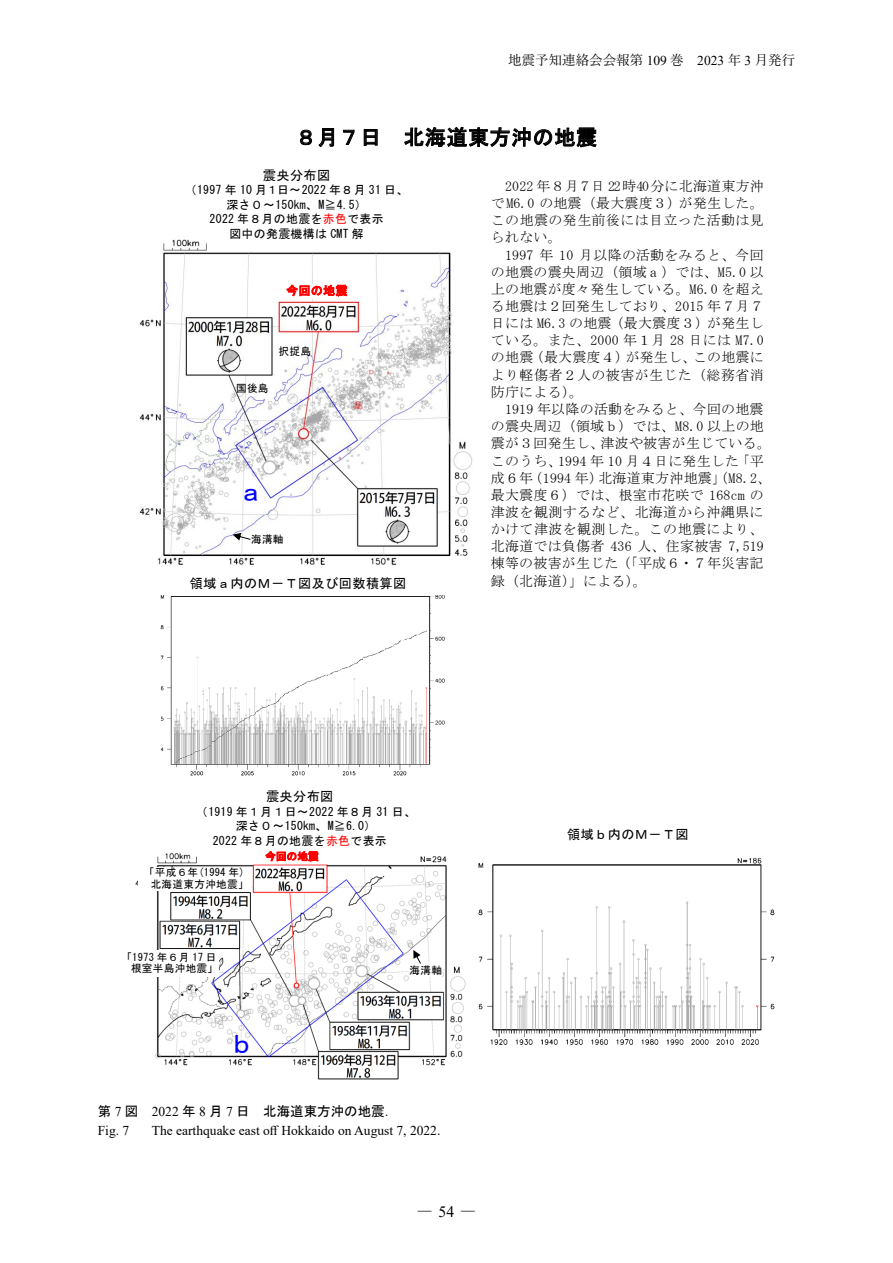
<style>
.page{position:relative;width:893px;height:1263px;background:#fff}
.page>*{position:absolute;margin:0;border:0;box-sizing:border-box;transform-origin:0 0}
.t1{font:26.4px "MS Gothic";color:#00f}
.t2{font:21px "MS Gothic";letter-spacing:.025em;color:#000}
.t3{font:15.75px "Yu Mincho";color:#000}
.t4{font:13.95px/17.1px "MS Mincho";letter-spacing:.02em;color:#000;text-align:justify}
.t5{font:13.5px "Times New Roman";color:#000}
.t6{font:13.5px "Yu Mincho";color:#000}
.t7{font:13.5px "MS Gothic";color:#000}
.t8{font:13.2px "MS Gothic";letter-spacing:.035em;color:#000}
.t9{font:11.85px/14.5px "MS Gothic";letter-spacing:.025em;color:#000;text-align:center}
.t10{font:11.85px "MS Gothic";letter-spacing:.04em;color:#f00}
.t11{font:10.65px/11.2px "MS Gothic";letter-spacing:.03em;color:#000;text-align:right}
.t12{font:10.65px "MS Gothic";letter-spacing:.005em;color:#f00}
.s1{font-family:"Times New Roman"}
.s2{color:#f00}
</style>
<div class="page">
<img style="left:478px;top:858px;width:297px;height:187px">
<img style="left:160px;top:595px;width:285px;height:181px">
<img style="left:139px;top:239px;width:333px;height:326px">
<img style="left:135px;top:853px;width:331px;height:227px">
<div style="left:280px;top:284px;width:74px;height:15px;background:#fff"></div>
<img style="left:135px;top:950px;width:83px;height:26px">
<div style="left:138px;top:867px;width:113px;height:23px;background:#fff"></div>
<img style="left:251px;top:532px;width:33px;height:14px">
<svg style="left:233px;top:533px;width:18px;height:7px"></svg>
<img style="left:410px;top:963px;width:32px;height:13px">
<svg style="left:413px;top:950px;width:8px;height:14px"></svg>
<p class="t6" style="left:508px;top:48px;width:288px">地震予知連絡会会報第 <span class="s1">109</span> 巻　<span class="s1">2023</span> 年 <span class="s1">3</span> 月発行</p>
<h2 class="t2" style="left:295px;top:127px;width:303px">８月７日 北海道東方沖の地震</h2>
<p class="t4" style="left:491px;top:177px;width:274px;text-indent:14px">2022 年８月７日 22時40分に北海道東方沖でM6.0 の地震（最大震度３）が発生した。この地震の発生前後には目立った活動は見られない。</p>
<p class="t4" style="left:491px;top:246px;width:275px;text-indent:14px">1997 年 10 月以降の活動をみると、今回の地震の震央周辺（領域ａ）では、M5.0 以上の地震が度々発生している。M6.0 を超える地震は２回発生しており、2015 年７月７日には M6.3 の地震（最大震度３）が発生している。また、2000 年１月 28 日には M7.0の地震（最大震度４）が発生し、この地震により軽傷者２人の被害が生じた（総務省消防庁による）。</p>
<p class="t4" style="left:491px;top:400px;width:282px;text-align:left;text-indent:14px">1919 年以降の活動をみると、今回の地震の震央周辺（領域ｂ）では、M8.0 以上の地震が３回発生し、津波や被害が生じている。このうち、1994 年 10 月４日に発生した「平成６年（1994 年）北海道東方沖地震」（M8.2、最大震度６）では、根室市花咲で 168cm の津波を観測するなど、北海道から沖縄県にかけて津波を観測した。この地震により、北海道では負傷者 436 人、住家被害 7,519棟等の被害が生じた（「平成６・７年災害記録（北海道）」による）。</p>
<p class="t8" style="left:263px;top:168px;width:69px">震央分布図</p>
<p class="t9" style="left:185px;top:183px;width:225px">（1997 年 10 月１日～2022 年８月 31 日、深さ０～150km、M≧4.5）<br>2022 年８月の地震を<span class="s2">赤色</span>で表示<br>図中の発震機構は CMT 解</p>
<p class="t10" style="left:286px;top:284px;width:63px">今回の地震</p>
<p class="t11" style="left:278px;top:346px;width:34px">択捉島</p>
<p class="t11" style="left:236px;top:382px;width:34px">国後島</p>
<h1 class="t1" style="left:238px;top:478px;width:28px">ａ</h1>
<p class="t11" style="left:251px;top:533px;width:34px">海溝軸</p>
<p class="t8" style="left:190px;top:576px;width:218px">領域ａ内のＭ－Ｔ図及び回数積算図</p>
<p class="t8" style="left:266px;top:789px;width:69px">震央分布図</p>
<p class="t9" style="left:196px;top:804px;width:221px">（1919 年１月１日～2022 年８月 31 日、</p>
<p class="t9" style="left:236px;top:818px;width:142px">深さ０～150km、M≧6.0）</p>
<p class="t9" style="left:213px;top:833px;width:175px">2022 年８月の地震を<span class="s2">赤色</span>で表示</p>
<p class="t11" style="left:151px;top:867px;width:100px;text-align:left;text-indent:-7px">「平成６年(1994 年)北海道東方沖地震」</p>
<p class="t12" style="left:265px;top:851px;width:55px">今回の地震</p>
<p class="t11" style="left:121px;top:951px;width:98px">「1973 年６月 17 日根室半島沖地震」</p>
<h1 class="t1" style="left:228px;top:1030px;width:28px">ｂ</h1>
<p class="t11" style="left:410px;top:964px;width:34px">海溝軸</p>
<p class="t7" style="left:98px;top:1105px;width:302px">第 <span class="s1">7</span> 図　 <span class="s1">2022</span> 年 <span class="s1">8</span> 月 <span class="s1">7</span> 日　北海道東方沖の地震．</p>
<p class="t5" style="left:98px;top:1121px;width:33px">Fig. 7</p>
<p class="t5" style="left:152px;top:1121px;width:290px">The earthquake east off Hokkaido on August 7, 2022.</p>
<p class="t3" style="left:417px;top:1197px;width:61px">―<span class="s1">54</span>―</p>
<p class="t8" style="left:567px;top:828px;width:123px">領域ｂ内のＭ－Ｔ図</p>
</div>
